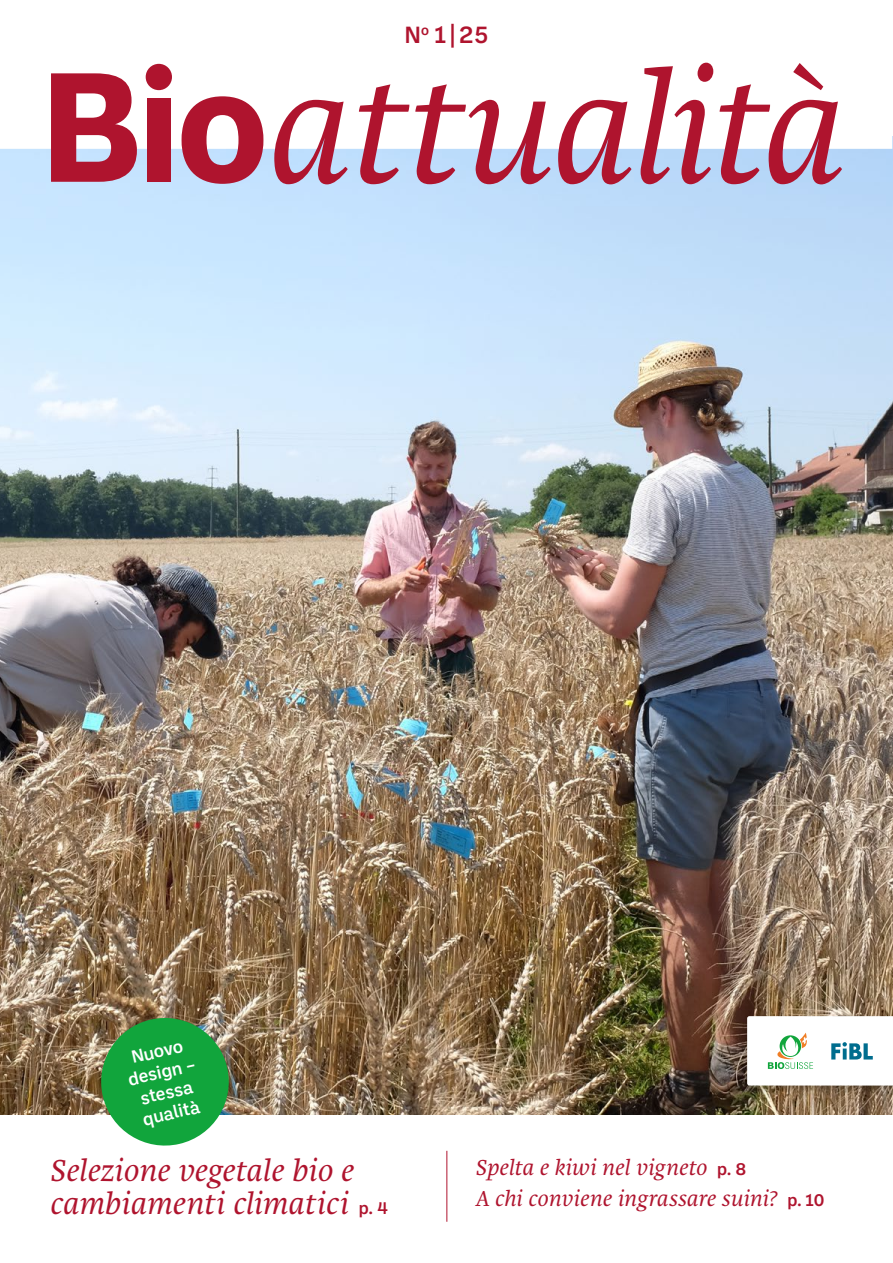
<style>
.page{position:relative;width:893px;height:1263px;background:#fff}
.page>*{position:absolute;margin:0;border:0;box-sizing:border-box;transform-origin:0 0}
.t1{font:italic 300 31.5px/33px "Brioni Pro";letter-spacing:.005em;color:#af142e}
.t2{font:500 24px "Ballinger";color:#af142e}
.t3{font:italic 300 22.5px/31.5px "Brioni Pro";color:#af142e}
.t4{font:500 18px/21px "Ballinger";color:#fff;text-align:center}
.s1{font-family:"Ballinger";font-weight:500;font-style:normal;font-size:17.25px}
</style>
<div class="page">
<img style="left:0;top:136px;width:893px;height:978px">
<hr style="left:446px;top:1151px;width:1px;height:71px;background:#af142e">
<svg style="left:0;top:63px;width:892px;height:121px"></svg>
<div style="left:147px;top:98px;width:24px;height:84px;background:#af142e"></div>
<div style="left:146px;top:64px;width:26px;height:26px;background:#af142e;border-radius:50%"></div>
<div style="left:741px;top:1013px;width:152px;height:84px;background:#000;opacity:.25"></div>
<svg style="left:747px;top:1016px;width:146px;height:69px"></svg>
<svg style="left:95px;top:1012px;width:140px;height:134px;background:#45a558"></svg>
<p class="t2" style="left:405px;top:18px;width:85px">N<sup>o</sup> 1|25</p>
<p class="t4" style="left:121px;top:1048px;width:70px;rotate:-13deg">Nuovo design – stessa qualità</p>
<h1 class="t1" style="left:51px;top:1154px;width:338px">Selezione vegetale bio e cambiamenti climatici <span class="s1">p. 4</span></h1>
<p class="t3" style="left:476px;top:1152px;width:350px">Spelta e kiwi nel vigneto <span class="s1">p. 8<br></span>A chi conviene ingrassare suini? <span class="s1">p. 10</span></p>
</div>
